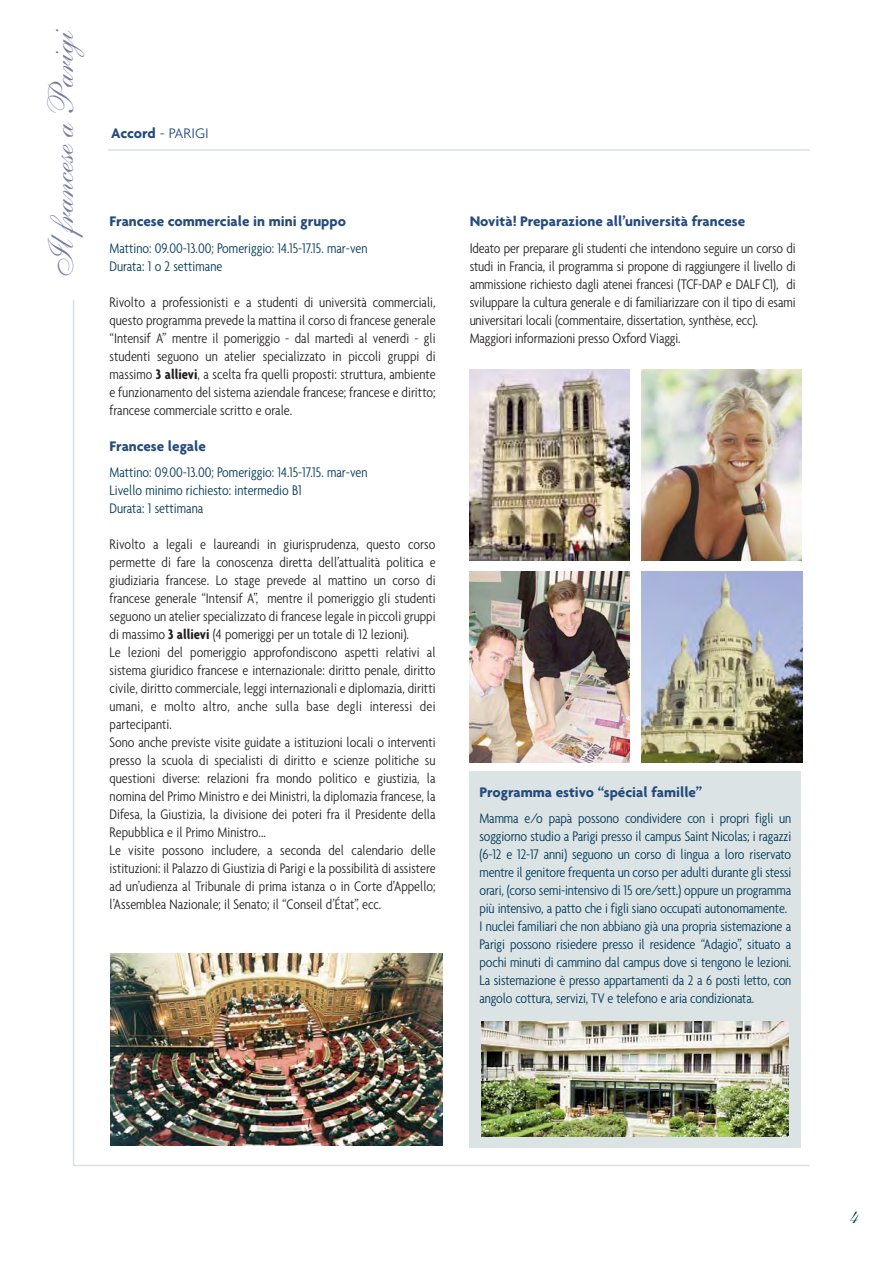
<style>
.page{position:relative;width:893px;height:1263px;background:#fff}
.page>*{position:absolute;margin:0;border:0;box-sizing:border-box;transform-origin:0 0}
.t1{font:36px "Shelley Allegro Script";color:#747da1}
.t2{font:24px "Shelley Allegro Script";color:#003757}
.t3{font:300 condensed 15px/18px "Agenda";color:#231f20}
.t4{font:300 condensed 15px/18px "Agenda";letter-spacing:-.01em;color:#003757}
.t5{font:700 15px "Agenda";color:#244b7c}
.t6{font:300 15px "Agenda";color:#244b7c}
.s1{font-weight:700}
</style>
<div class="page">
<hr style="left:108px;top:149px;width:701px;height:2px;background:#d9dfe8">
<hr style="left:74px;top:1165px;width:735px;height:1px;background:#d9dfe8">
<hr style="left:73px;top:300px;width:1px;height:866px;background:#d9dfe8">
<div style="left:469px;top:771px;width:332px;height:377px;background:#dbe3e4"></div>
<img style="left:641px;top:369px;width:160px;height:192px">
<img style="left:469px;top:571px;width:160px;height:192px">
<img style="left:469px;top:369px;width:160px;height:192px">
<img style="left:111px;top:954px;width:331px;height:191px">
<img style="left:641px;top:571px;width:161px;height:192px">
<img style="left:482px;top:1021px;width:306px;height:116px">
<h1 class="t1" style="left:52px;top:282px;width:254px;rotate:-90deg">Il francesea Parigi</h1>
<p class="t6" style="left:111px;top:128px;width:99px"><span class="s1">Accord</span> - PARIGI</p>
<p class="t5" style="left:109px;top:216px;width:238px">Francese commerciale in mini gruppo</p>
<p class="t4" style="left:109px;top:240px;width:259px">Mattino: 09.00-13.00; Pomeriggio: 14.15-17.15. mar-ven<br>Durata: 1 o 2 settimane</p>
<p class="t3" style="left:109px;top:294px;width:327px;text-align:justify">Rivolto a professionisti e a studenti di università commerciali, questo programma prevede la mattina il corso di francese generale “Intensif A” mentre il pomeriggio - dal martedì al venerdì - gli studenti seguono un atelier specializzato in piccoli gruppi di massimo <span class="s1">3 allievi</span>, a scelta fra quelli proposti: struttura, ambiente e funzionamento del sistema aziendale francese; francese e diritto; francese commerciale scritto e orale.</p>
<p class="t5" style="left:109px;top:440px;width:98px">Francese legale</p>
<p class="t4" style="left:109px;top:465px;width:259px">Mattino: 09.00-13.00; Pomeriggio: 14.15-17.15. mar-ven<br>Livello minimo richiesto: intermedio B1<br>Durata: 1 settimana</p>
<p class="t3" style="left:109px;top:537px;width:327px">Rivolto a legali e laureandi in giurisprudenza, questo corso permette di fare la conoscenza diretta dell’attualità politica e giudiziaria francese. Lo stage prevede al mattino un corso di francese generale “Intensif A”, mentre il pomeriggio gli studenti seguono un atelier specializzato di francese legale in piccoli gruppi di massimo <span class="s1">3 allievi</span> (4 pomeriggi per un totale di 12 lezioni).<br>Le lezioni del pomeriggio approfondiscono aspetti relativi al sistema giuridico francese e internazionale: diritto penale, diritto civile, diritto commerciale, leggi internazionali e diplomazia, diritti umani, e molto altro, anche sulla base degli interessi dei partecipanti.<br>Sono anche previste visite guidate a istituzioni locali o interventi presso la scuola di specialisti di diritto e scienze politiche su questioni diverse: relazioni fra mondo politico e giustizia, la nomina del Primo Ministro e dei Ministri, la diplomazia francese, la Difesa, la Giustizia, la divisione dei poteri fra il Presidente della Repubblica e il Primo Ministro...<br>Le visite possono includere, a seconda del calendario delle istituzioni: il Palazzo di Giustizia di Parigi e la possibilità di assistere ad un’udienza al Tribunale di prima istanza o in Corte d’Appello; l’Assemblea Nazionale; il Senato; il “Conseil d’État”, ecc.</p>
<p class="t5" style="left:469px;top:216px;width:277px">Novità! Preparazione all’università francese</p>
<p class="t3" style="left:469px;top:240px;width:327px">Ideato per preparare gli studenti che intendono seguire un corso di studi in Francia, il programma si propone di raggiungere il livello di ammissione richiesto dagli atenei francesi (TCF-DAP e DALF C1), di sviluppare la cultura generale e di familiarizzare con il tipo di esami universitari locali (commentaire, dissertation, synthèse, ecc).<br>Maggiori informazioni presso Oxford Viaggi.</p>
<p class="t5" style="left:479px;top:786px;width:224px">Programma estivo “spécial famille”</p>
<p class="t4" style="left:479px;top:811px;width:313px">Mamma e/o papà possono condividere con i propri figli un soggiorno studio a Parigi presso il campus Saint Nicolas; i ragazzi (6-12 e 12-17 anni) seguono un corso di lingua a loro riservato mentre il genitore frequenta un corso per adulti durante gli stessi orari, (corso semi-intensivo di 15 ore/sett.) oppure un programma più intensivo, a patto che i figli siano occupati autonomamente.<br>I nuclei familiari che non abbiano già una propria sistemazione a Parigi possono risiedere presso il residence “Adagio”, situato a pochi minuti di cammino dal campus dove si tengono le lezioni.<br>La sistemazione è presso appartamenti da 2 a 6 posti letto, con angolo cottura, servizi, TV e telefono e aria condizionata.</p>
<h2 class="t2" style="left:845px;top:1208px;width:11px">4</h2>
</div>
